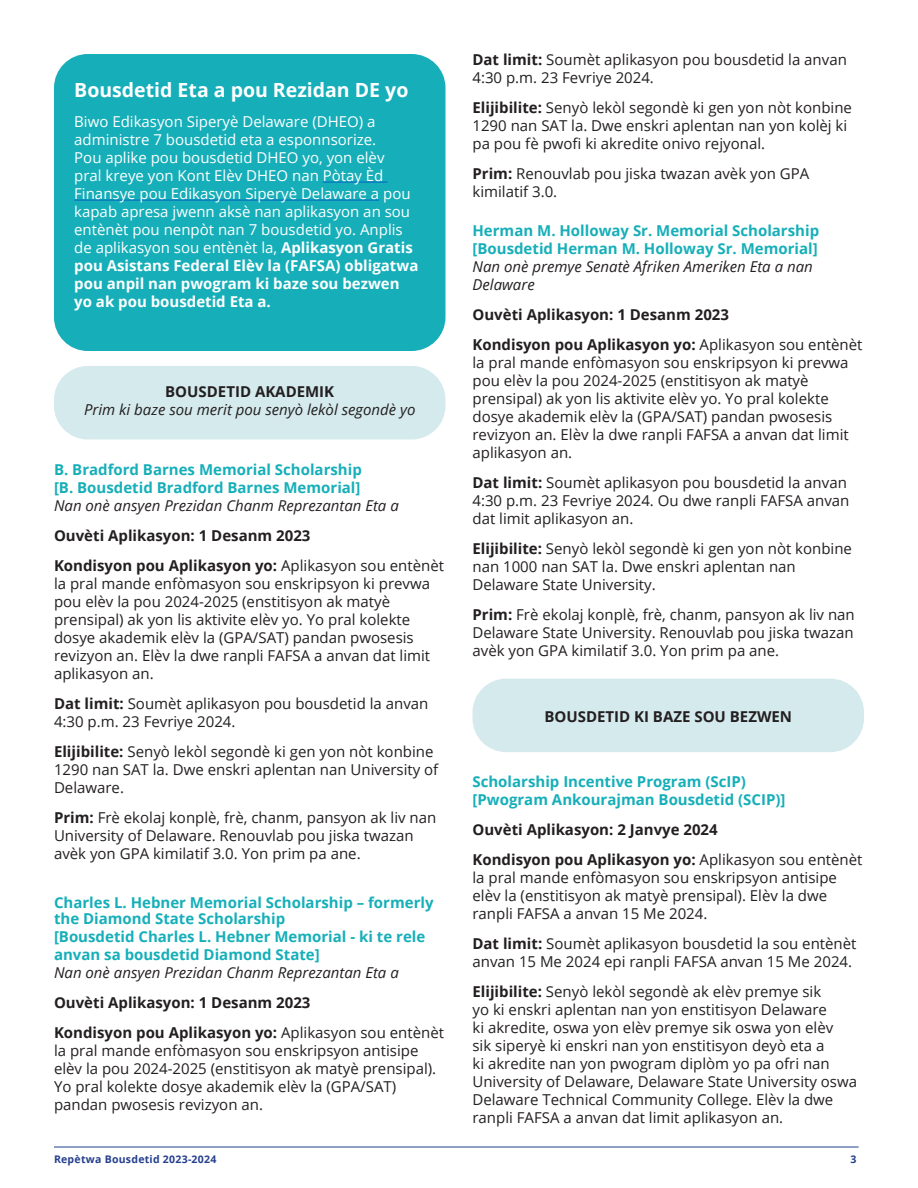
<style>
.page{position:relative;width:918px;height:1188px;background:#fff}
.page>*{position:absolute;margin:0;border:0;box-sizing:border-box;transform-origin:0 0}
.Heading_1{font:700 19.5px "Open Sans";color:#fff}
.t1{font:15px/18px "Open Sans";color:#231f20}
.t2{font:700 15px/18px "Open Sans";color:#16afb9}
.t3{font:15px/18px "Open Sans";color:#fff}
.t4{font:700 15px "Open Sans";color:#231f20}
.t5{font:italic 15px/18px "Open Sans";color:#231f20;text-align:center}
.t6{font:700 10.5px "Open Sans";letter-spacing:.025em;color:#253f8e}
.s1{font-weight:700}
.s2{font-weight:700;font-style:normal}
.s3{font-weight:400;font-style:italic;color:#231f20}
</style>
<div class="page">
<hr style="left:54px;top:1147px;width:805px;height:1px;background:#1d4388">
<div style="left:472px;top:679px;width:392px;height:73px;background:#d5eaed;border-radius:34px"></div>
<div style="left:54px;top:366px;width:392px;height:74px;background:#d5eaed;border-radius:34px"></div>
<div style="left:54px;top:54px;width:392px;height:297px;background:#16afb9;border-radius:34px"></div>
<hr style="left:323px;top:182px;width:64px;height:1px;background:#0563c1">
<hr style="left:74px;top:200px;width:305px;height:1px;background:#0563c1">
<p class="Heading_1" style="left:74px;top:76px;width:336px">Bousdetid Eta a pou Rezidan DE yo</p>
<p class="t3" style="left:74px;top:112px;width:346px">Biwo Edikasyon Siperyè Delaware (DHEO) a administre 7 bousdetid eta a esponnsorize.<br>Pou aplike pou bousdetid DHEO yo, yon elèv<br>pral kreye yon Kont Elèv DHEO nan Pòtay Èd Finansye pou Edikasyon Siperyè Delaware a pou kapab apresa jwenn aksè nan aplikasyon an sou entènèt pou nenpòt nan 7 bousdetid yo. Anplis de aplikasyon sou entènèt la, <span class="s1">Aplikasyon Gratis pou Asistans Federal Elèv la (FAFSA) obligatwa pou anpil nan pwogram ki baze sou bezwen yo ak pou bousdetid Eta a.</span></p>
<p class="t5" style="left:84px;top:382px;width:333px"><span class="s2">BOUSDETID AKADEMIK<br></span>Prim ki baze sou merit pou senyò lekòl segondè yo</p>
<p class="t2" style="left:54px;top:460px;width:346px">B. Bradford Barnes Memorial Scholarship<br>[B. Bousdetid Bradford Barnes Memorial]<br><span class="s3">Nan onè ansyen Prezidan Chanm Reprezantan Eta a</span></p>
<p class="t4" style="left:54px;top:525px;width:258px">Ouvèti Aplikasyon: 1 Desanm 2023</p>
<p class="t1" style="left:54px;top:556px;width:392px"><span class="s1">Kondisyon pou Aplikasyon yo:</span> Aplikasyon sou entènèt la pral mande enfòmasyon sou enskripsyon ki prevwa pou elèv la pou 2024-2025 (enstitisyon ak matyè prensipal) ak yon lis aktivite elèv yo. Yo pral kolekte dosye akademik elèv la (GPA/SAT) pandan pwosesis revizyon an. Elèv la dwe ranpli FAFSA a anvan dat limit aplikasyon an.</p>
<p class="t1" style="left:54px;top:694px;width:376px"><span class="s1">Dat limit:</span> Soumèt aplikasyon pou bousdetid la anvan<br>4:30 p.m. 23 Fevriye 2024.</p>
<p class="t1" style="left:54px;top:742px;width:386px"><span class="s1">Elijibilite:</span> Senyò lekòl segondè ki gen yon nòt konbine<br>1290 nan SAT la. Dwe enskri aplentan nan University of<br>Delaware.</p>
<p class="t1" style="left:54px;top:808px;width:384px"><span class="s1">Prim:</span> Frè ekolaj konplè, frè, chanm, pansyon ak liv nan<br>University of Delaware. Renouvlab pou jiska twazan avèk yon GPA kimilatif 3.0. Yon prim pa ane.</p>
<p class="t2" style="left:54px;top:894px;width:381px;line-height:16.2px">Charles L. Hebner Memorial Scholarship – formerly the Diamond State Scholarship</p>
<p class="t2" style="left:54px;top:928px;width:373px">[Bousdetid Charles L. Hebner Memorial - ki te rele anvan sa bousdetid Diamond State]<br><span class="s3">Nan onè ansyen Prezidan Chanm Reprezantan Eta a</span></p>
<p class="t4" style="left:54px;top:992px;width:258px">Ouvèti Aplikasyon: 1 Desanm 2023</p>
<p class="t1" style="left:54px;top:1024px;width:392px"><span class="s1">Kondisyon pou Aplikasyon yo:</span> Aplikasyon sou entènèt la pral mande enfòmasyon sou enskripsyon antisipe elèv la pou 2024-2025 (enstitisyon ak matyè prensipal).<br>Yo pral kolekte dosye akademik elèv la (GPA/SAT) pandan pwosesis revizyon an.</p>
<p class="t1" style="left:472px;top:51px;width:376px"><span class="s1">Dat limit:</span> Soumèt aplikasyon pou bousdetid la anvan<br>4:30 p.m. 23 Fevriye 2024.</p>
<p class="t1" style="left:472px;top:99px;width:381px"><span class="s1">Elijibilite:</span> Senyò lekòl segondè ki gen yon nòt konbine<br>1290 nan SAT la. Dwe enskri aplentan nan yon kolèj ki pa pou fè pwofi ki akredite onivo rejyonal.</p>
<p class="t1" style="left:472px;top:165px;width:338px"><span class="s1">Prim:</span> Renouvlab pou jiska twazan avèk yon GPA kimilatif 3.0.</p>
<p class="t2" style="left:472px;top:222px;width:348px">Herman M. Holloway Sr. Memorial Scholarship [Bousdetid Herman M. Holloway Sr. Memorial] <span class="s3">Nan onè premye Senatè Afriken Ameriken Eta a nan Delaware</span></p>
<p class="t4" style="left:472px;top:304px;width:258px">Ouvèti Aplikasyon: 1 Desanm 2023</p>
<p class="t1" style="left:472px;top:336px;width:392px"><span class="s1">Kondisyon pou Aplikasyon yo:</span> Aplikasyon sou entènèt la pral mande enfòmasyon sou enskripsyon ki prevwa pou elèv la pou 2024-2025 (enstitisyon ak matyè prensipal) ak yon lis aktivite elèv yo. Yo pral kolekte dosye akademik elèv la (GPA/SAT) pandan pwosesis revizyon an. Elèv la dwe ranpli FAFSA a anvan dat limit aplikasyon an.</p>
<p class="t1" style="left:472px;top:474px;width:378px"><span class="s1">Dat limit:</span> Soumèt aplikasyon pou bousdetid la anvan<br>4:30 p.m. 23 Fevriye 2024. Ou dwe ranpli FAFSA anvan dat limit aplikasyon an.</p>
<p class="t1" style="left:472px;top:540px;width:381px"><span class="s1">Elijibilite:</span> Senyò lekòl segondè ki gen yon nòt konbine nan 1000 nan SAT la. Dwe enskri aplentan nan<br>Delaware State University.</p>
<p class="t1" style="left:472px;top:606px;width:384px;text-align:justify"><span class="s1">Prim:</span> Frè ekolaj konplè, frè, chanm, pansyon ak liv nan Delaware State University. Renouvlab pou jiska twazan avèk yon GPA kimilatif 3.0. Yon prim pa ane.</p>
<p class="t4" style="left:544px;top:706px;width:249px">BOUSDETID KI BAZE SOU BEZWEN</p>
<p class="t2" style="left:472px;top:772px;width:314px">Scholarship Incentive Program (ScIP) [Pwogram Ankourajman Bousdetid (SCIP)]</p>
<p class="t4" style="left:472px;top:819px;width:247px">Ouvèti Aplikasyon: 2 Janvye 2024</p>
<p class="t1" style="left:472px;top:850px;width:392px"><span class="s1">Kondisyon pou Aplikasyon yo:</span> Aplikasyon sou entènèt la pral mande enfòmasyon sou enskripsyon antisipe elèv la (enstitisyon ak matyè prensipal). Elèv la dwe ranpli FAFSA a anvan 15 Me 2024.</p>
<p class="t1" style="left:472px;top:934px;width:386px"><span class="s1">Dat limit:</span> Soumèt aplikasyon bousdetid la sou entènèt anvan 15 Me 2024 epi ranpli FAFSA anvan 15 Me 2024.</p>
<p class="t1" style="left:472px;top:982px;width:386px"><span class="s1">Elijibilite:</span> Senyò lekòl segondè ak elèv premye sik<br>yo ki enskri aplentan nan yon enstitisyon Delaware<br>ki akredite, oswa yon elèv premye sik oswa yon elèv<br>sik siperyè ki enskri nan yon enstitisyon deyò eta a<br>ki akredite nan yon pwogram diplòm yo pa ofri nan University of Delaware, Delaware State University oswa Delaware Technical Community College. Elèv la dwe ranpli FAFSA a anvan dat limit aplikasyon an.</p>
<p class="t6" style="left:54px;top:1151px;width:164px">Repètwa Bousdetid 2023-2024</p>
<p class="t6" style="left:850px;top:1151px;width:7px">3</p>
</div>
